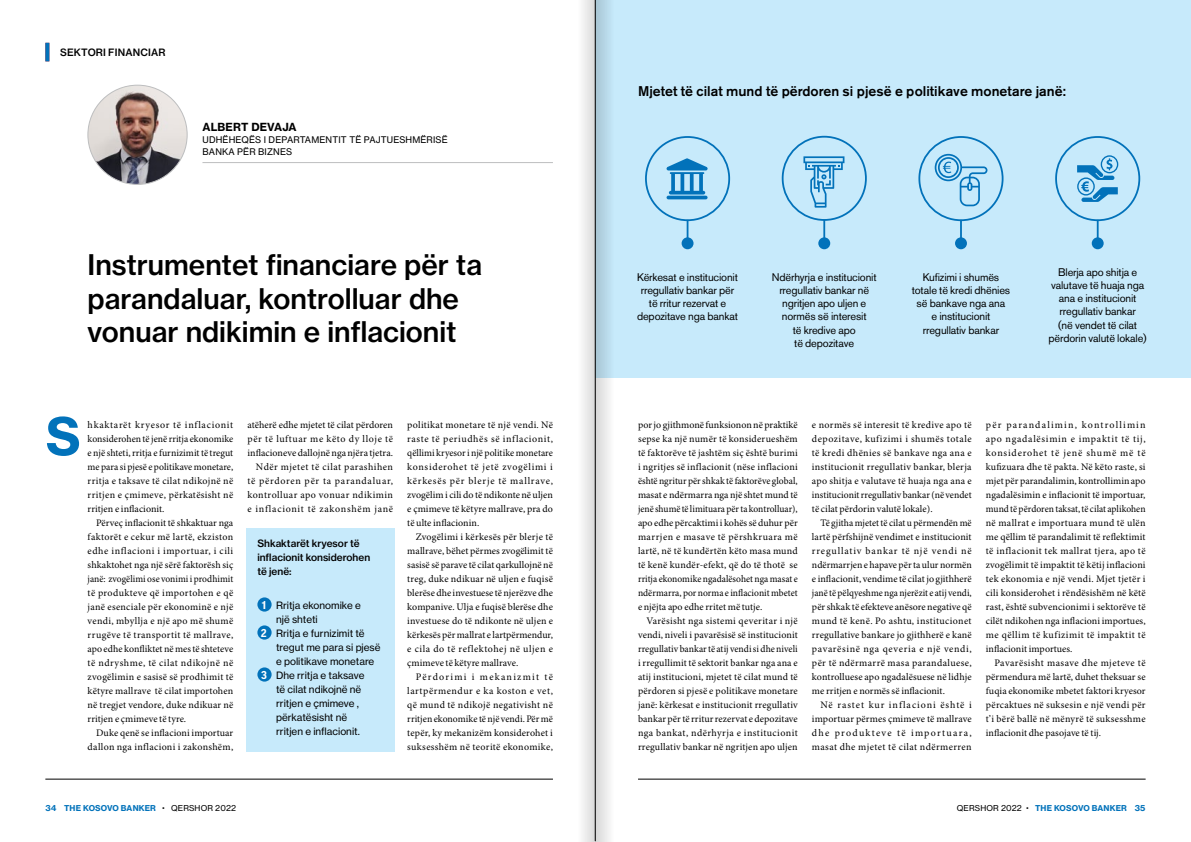
<style>
.page{position:relative;width:1191px;height:842px;background:#fff}
.page>*{position:absolute;margin:0;border:0;box-sizing:border-box;transform-origin:0 0}
.t1{font:51px "N Haas Grotesk TX Pro 75 Bd";color:#0272ba}
.t2{font:28px/33.6px "N Haas Grotesk TX Pro 65 Md";color:#000}
.t3{font:500 14px "Akzidenz Grotesk Pro";color:#000}
.t4{font:11px/13.2px "Akzidenz Grotesk Pro";letter-spacing:-.015em;color:#000;text-align:center}
.t5{font:11px "N Haas Grotesk TX Pro 75 Bd";letter-spacing:.015em;color:#000}
.t6{font:10px/14px "Minion Pro";letter-spacing:.015em;color:#000;text-align:justify}
.t7{font:10px/14px "Minion Pro";letter-spacing:.015em;color:#000;text-align:justify;scale:.96 1}
.t8{font:10px/14px "Minion Pro";letter-spacing:.05em;color:#000;text-align:right}
.t9{font:10px "N Haas Grotesk TX Pro 55 Rg";color:#000}
.t10{font:10px/14px "N Haas Grotesk TX Pro 65 Md";color:#000}
.t11{font:9px/12px "N Haas Grotesk TX Pro 55 Rg";letter-spacing:.015em;color:#000}
.t12{font:8px "N Haas Grotesk TX Pro 75 Bd";letter-spacing:.015em;color:#0272ba}
.s1{font-family:"Good Pro";font-weight:700;font-size:11px;color:#fff}
.s2{font-family:"Titling Gothic FB Narrow";font-weight:500;color:#000}
.s3{font-family:"N Haas Grotesk TX Pro 55 Rg";color:#000}
</style>
<div class="page">
<hr style="left:45px;top:779px;width:508px;height:1px;background:#000">
<hr style="left:638px;top:779px;width:507px;height:1px;background:#000">
<svg style="left:45px;top:43px;width:4px;height:18px"></svg>
<img style="left:88px;top:85px;width:99px;height:99px;border-radius:50px">
<hr style="left:202px;top:162px;width:351px;height:1px;background:#bdbebf">
<div style="left:246px;top:528px;width:148px;height:223px;background:#c7eafb"></div>
<div style="left:257px;top:597px;width:14px;height:15px;background:#0272ba;border-radius:50%"></div>
<div style="left:257px;top:625px;width:14px;height:15px;background:#0272ba;border-radius:50%"></div>
<div style="left:257px;top:667px;width:14px;height:15px;background:#0272ba;border-radius:50%"></div>
<div style="left:595px;top:0;width:596px;height:377px;background:#c7eafb"></div>
<svg style="left:645px;top:136px;width:86px;height:86px"></svg>
<div style="left:681px;top:237px;width:12px;height:12px;background:#0272ba;border-radius:50%"></div>
<hr style="left:686px;top:220px;width:2px;height:20px;background:#0272ba">
<hr style="left:823px;top:220px;width:2px;height:20px;background:#0272ba">
<svg style="left:781px;top:135px;width:86px;height:87px"></svg>
<hr style="left:960px;top:220px;width:2px;height:20px;background:#0272ba">
<svg style="left:918px;top:136px;width:86px;height:86px"></svg>
<hr style="left:1096px;top:220px;width:2px;height:20px;background:#0272ba">
<svg style="left:1055px;top:136px;width:86px;height:86px"></svg>
<div style="left:818px;top:237px;width:12px;height:12px;background:#0272ba;border-radius:50%"></div>
<div style="left:955px;top:237px;width:12px;height:12px;background:#0272ba;border-radius:50%"></div>
<div style="left:1091px;top:237px;width:12px;height:12px;background:#0272ba;border-radius:50%"></div>
<svg style="left:596px;top:0;width:30px;height:842px"></svg>
<div style="left:565px;top:0;width:30px;height:842px;background:linear-gradient(to right,#fff,#e1e1e1)"></div>
<hr style="left:595px;top:0;width:1px;height:841px;background:#000">
<p class="t10" style="left:60px;top:45px;width:107px">SEKTORI FINANCIAR</p>
<p class="t5" style="left:202px;top:120px;width:96px">ALBERT DEVAJA</p>
<p class="t11" style="left:202px;top:134px;width:247px">UDHËHEQËS I DEPARTAMENTIT TË PAJTUESHMËRISË<br>BANKA PËR BIZNES</p>
<h2 class="t2" style="left:88px;top:248px;width:396px">Instrumentet financiare për ta parandaluar, kontrolluar dhe vonuar ndikimin e inflacionit</h2>
<h3 class="t3" style="left:638px;top:82px;width:429px">Mjetet të cilat mund të përdoren si pjesë e politikave monetare janë:</h3>
<p class="t4" style="left:637px;top:270px;width:102px">Kërkesat e institucionit rregullativ bankar për të rritur rezervat e depozitave nga bankat</p>
<p class="t4" style="left:772px;top:270px;width:106px">Ndërhyrja e institucionit rregullativ bankar në ngritjen apo uljen e normës së interesit<br>të kredive apo<br>të depozitave</p>
<p class="t4" style="left:911px;top:270px;width:100px">Kufizimi i shumës totale të kredi dhënies së bankave nga ana<br>e institucionit rregullativ bankar</p>
<p class="t4" style="left:1048px;top:265px;width:100px">Blerja apo shitja e valutave të huaja nga ana e institucionit rregullativ bankar<br>(në vendet të cilat përdorin valutë lokale)</p>
<h1 class="t1" style="left:46px;top:404px;width:37px">S</h1>
<p class="t6" style="left:638px;top:418px;width:161px">por jo gjithmonë funksionon në praktikë sepse ka një numër të konsiderueshëm të faktorëve të jashtëm siç është burimi i ngritjes së inflacionit (nëse inflacioni është ngritur për shkak të faktorëve global, masat e ndërmarra nga një shtet mund të jenë shumë të limituara për ta kontrolluar), apo edhe përcaktimi i kohës së duhur për marrjen e masave të përshkruara më lartë, në të kundërtën këto masa mund të kenë kundër-efekt, që do të thotë se rritja ekonomike ngadalësohet nga masat e ndërmarra, por norma e inflacionit mbetet e njëjta apo edhe rritet më tutje.</p>
<p class="t6" style="left:638px;top:614px;width:161px;text-indent:8px">Varësisht nga sistemi qeveritar i një vendi, niveli i pavarësisë së institucionit rregullativ bankar të atij vendi si dhe niveli i rregullimit të sektorit bankar nga ana e atij institucioni, mjetet të cilat mund të përdoren si pjesë e politikave monetare janë: kërkesat e institucionit rregullativ bankar për të rritur rezervat e depozitave nga bankat, ndërhyrja e institucionit rregullativ bankar në ngritjen apo uljen</p>
<p class="t8" style="left:247px;top:418px;width:147px">atëherë edhe mjetet të cilat përdoren për të luftuar me këto dy lloje të inflacioneve dallojnë nga njëra tjetra.<br>Ndër mjetet të cilat parashihen të përdoren për ta parandaluar, kontrolluar apo vonuar ndikimin e inflacionit të zakonshëm janë</p>
<p class="t6" style="left:407px;top:418px;width:147px">politikat monetare të një vendi. Në raste të periudhës së inflacionit, qëllimi kryesor i një politike monetare konsiderohet të jetë zvogëlimi i kërkesës për blerje të mallrave, zvogëlim i cili do të ndikonte në uljen e çmimeve të këtyre mallrave, pra do të ulte inflacionin.</p>
<p class="t6" style="left:407px;top:530px;width:147px;text-indent:8px">Zvogëlimi i kërkesës për blerje të mallrave, bëhet përmes zvogëlimit të sasisë së parave të cilat qarkullojnë në treg, duke ndikuar në uljen e fuqisë blerëse dhe investuese të njerëzve dhe kompanive. Ulja e fuqisë blerëse dhe investuese do të ndikonte në uljen e kërkesës për mallrat e lartpërmendur, e cila do të reflektohej në uljen e çmimeve të këtyre mallrave.</p>
<p class="t6" style="left:407px;top:670px;width:147px;text-indent:8px">Përdorimi i mekanizmit të lartpërmendur e ka koston e vet, që mund të ndikojë negativisht në rritjen ekonomike të një vendi. Për më tepër, ky mekanizëm konsiderohet i suksesshëm në teoritë ekonomike,</p>
<p class="t6" style="left:88px;top:418px;width:147px">hkaktarët kryesor të inflacionit konsiderohen të jenë rritja ekonomike e një shteti, rritja e furnizimit të tregut me para si pjesë e politikave monetare, rritja e taksave të cilat ndikojnë në rritjen e çmimeve, përkatësisht në rritjen e inflacionit.</p>
<p class="t6" style="left:88px;top:516px;width:147px;text-indent:8px">Përveç inflacionit të shkaktuar nga faktorët e cekur më lartë, ekziston edhe inflacioni i importuar, i cili shkaktohet nga një sërë faktorësh siç janë: zvogëlimi ose vonimi i prodhimit të produkteve që importohen e që janë esenciale për ekonominë e një vendi, mbyllja e një apo më shumë rrugëve të transportit të mallrave, apo edhe konfliktet në mes të shteteve të ndryshme, të cilat ndikojnë në zvogëlimin e sasisë së prodhimit të këtyre mallrave të cilat importohen në tregjet vendore, duke ndikuar në rritjen e çmimeve të tyre.</p>
<p class="t6" style="left:88px;top:726px;width:147px;text-align:right">Duke qenë se inflacioni importuar dallon nga inflacioni i zakonshëm,</p>
<p class="t10" style="left:257px;top:536px;width:114px">Shkaktarët kryesor të inflacionit konsiderohen të jenë:</p>
<p class="t9" style="left:262px;top:599px;width:101px"><span class="s1">1</span> Rritja ekonomike e</p>
<p class="t9" style="left:276px;top:613px;width:43px">një shteti</p>
<p class="t9" style="left:261px;top:627px;width:105px"><span class="s1">2</span> Rritja e furnizimit të</p>
<p class="t9" style="left:276px;top:641px;width:106px">tregut me para si pjesë</p>
<p class="t9" style="left:276px;top:655px;width:100px">e politikave monetare</p>
<p class="t9" style="left:261px;top:669px;width:105px"><span class="s1">3</span> Dhe rritja e taksave</p>
<p class="t9" style="left:276px;top:683px;width:87px">të cilat ndikojnë në</p>
<p class="t9" style="left:276px;top:697px;width:84px">rritjen e çmimeve ,</p>
<p class="t9" style="left:276px;top:711px;width:73px">përkatësisht në</p>
<p class="t9" style="left:276px;top:725px;width:85px">rritjen e inflacionit.</p>
<p class="t6" style="left:812px;top:418px;width:161px">e normës së interesit të kredive apo të depozitave, kufizimi i shumës totale të kredi dhënies së bankave nga ana e institucionit rregullativ bankar, blerja apo shitja e valutave të huaja nga ana e institucionit rregullativ bankar (në vendet të cilat përdorin valutë lokale).</p>
<p class="t7" style="left:812px;top:516px;width:168px;text-indent:9px">Të gjitha mjetet të cilat u përmendën më lartë përfshijnë vendimet e institucionit rregullativ bankar të një vendi në ndërmarrjen e hapave për ta ulur normën e inflacionit, vendime të cilat jo gjithherë janë të pëlqyeshme nga njerëzit e atij vendi, për shkak të efekteve anësore negative që mund të kenë. Po ashtu, institucionet rregullative bankare jo gjithherë e kanë pavarësinë nga qeveria e një vendi, për të ndërmarrë masa parandaluese, kontrolluese apo ngadalësuese në lidhje me rritjen e normës së inflacionit.</p>
<p class="t6" style="left:812px;top:698px;width:161px;text-indent:8px">Në rastet kur inflacioni është i importuar përmes çmimeve të mallrave dhe produkteve të importuara, masat dhe mjetet të cilat ndërmerren</p>
<p class="t6" style="left:986px;top:418px;width:161px">për parandalimin, kontrollimin apo ngadalësimin e impaktit të tij, konsiderohet të jenë shumë më të kufizuara dhe të pakta. Në këto raste, si mjet për parandalimin, kontrollimin apo ngadalësimin e inflacionit të importuar, mund të përdoren taksat, të cilat aplikohen në mallrat e importuara mund të ulën me qëllim të parandalimit të reflektimit të inflacionit tek mallrat tjera, apo të zvogëlimit të impaktit të këtij inflacioni tek ekonomia e një vendi. Mjet tjetër i cili konsiderohet i rëndësishëm në këtë rast, është subvencionimi i sektorëve të cilët ndikohen nga inflacioni importues, me qëllim të kufizimit të impaktit të inflacionit importues.</p>
<p class="t6" style="left:986px;top:656px;width:161px;text-indent:8px">Pavarësisht masave dhe mjeteve të përmendura më lartë, duhet theksuar se fuqia ekonomike mbetet faktori kryesor përcaktues në suksesin e një vendi për t’i bërë ballë në mënyrë të suksesshme inflacionit dhe pasojave të tij.</p>
<p class="t12" style="left:45px;top:803px;width:192px">34 THE KOSOVO BANKER <span class="s2">•</span> <span class="s3">QERSHOR 2022</span></p>
<p class="t12" style="left:957px;top:803px;width:190px"><span class="s3">QERSHOR 2022</span> <span class="s2">•</span> THE KOSOVO BANKER 35</p>
</div>
